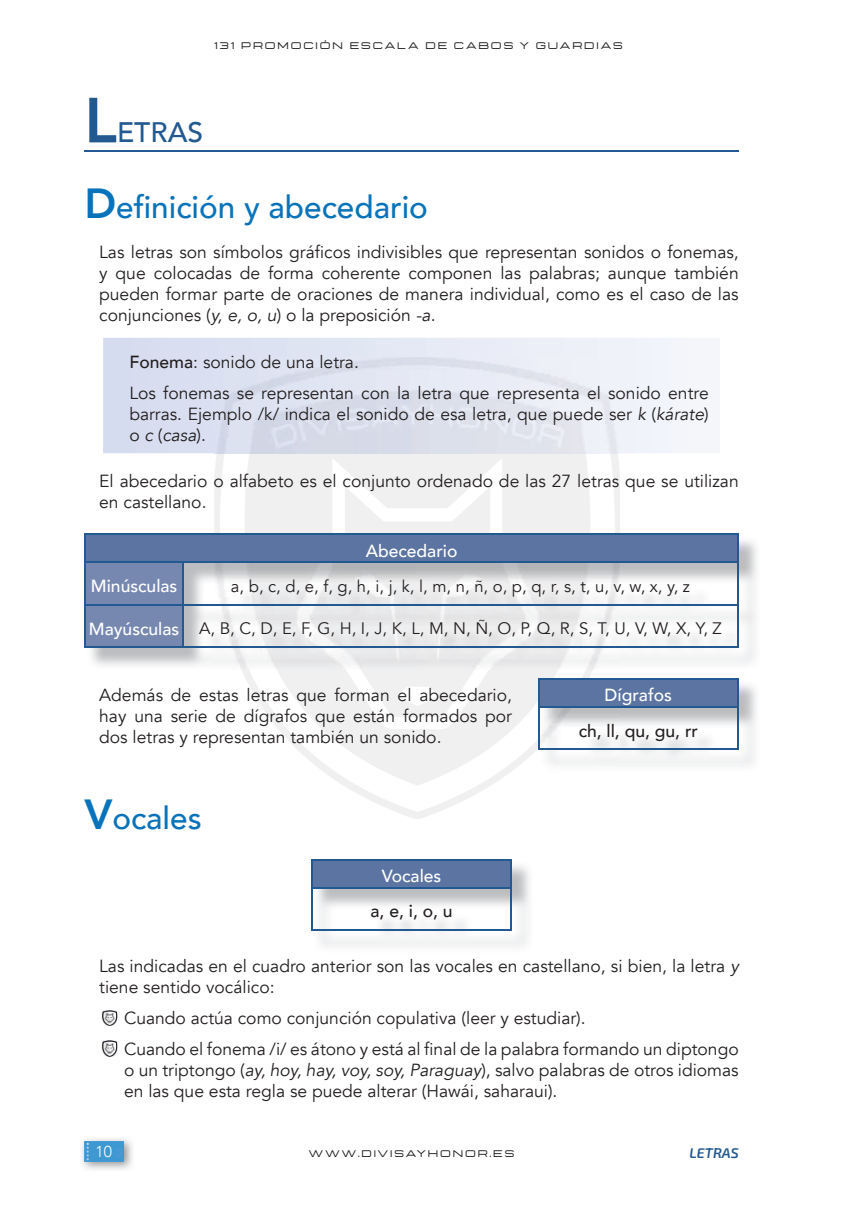
<style>
.page{position:relative;width:843px;height:1211px;background:#fff}
.page>*{position:absolute;margin:0;border:0;box-sizing:border-box;transform-origin:0 0}
.t1{font:800 63px "Avenir";color:#225990}
.t2{font:500 31.5px "Avenir";color:#0873bb}
.t3{font:500 28.18px "Avenir";color:#225990}
.t4{font:17.5px/21px "Avenir";color:#231f20}
.t5{font:500 17.5px "Avenir";color:#fff}
.t6{font:500 17.5px "Avenir";color:#231f20}
.t7{font:16.62px "Avenir";color:#231f20}
.t8{font:300 15.75px "Avenir";color:#fff}
.t9{font:italic 600 14px "Exo 2";color:#225990}
.t10{font:9.62px "Technovier";letter-spacing:.2em;color:#231f20}
.s1{font-weight:800;font-size:42px}
.s2{font-style:italic}
.s3{font-weight:500}
.s4{font-weight:500;font-size:17.5px;color:#fff}
</style>
<div class="page">
<img style="left:214px;top:453px;width:406px;height:366px">
<img style="left:81px;top:1138px;width:51px;height:32px">
<img style="left:84px;top:1141px;width:39px;height:21px">
<hr style="left:84px;top:150px;width:655px;height:2px;background:#225990">
<img style="left:214px;top:563px;width:406px;height:107px">
<div style="left:85px;top:534px;width:653px;height:28px;background:#5c74a2"></div>
<div style="left:86px;top:563px;width:96px;height:83px;background:#7788b0"></div>
<hr style="left:84px;top:533px;width:99px;height:2px;background:#225990">
<hr style="left:84px;top:535px;width:2px;height:26px;background:#225990">
<hr style="left:183px;top:533px;width:556px;height:2px;background:#225990">
<hr style="left:84px;top:561px;width:99px;height:2px;background:#225990">
<hr style="left:84px;top:563px;width:2px;height:41px;background:#225990">
<hr style="left:84px;top:604px;width:99px;height:2px;background:#225990">
<hr style="left:84px;top:606px;width:2px;height:40px;background:#225990">
<hr style="left:84px;top:646px;width:99px;height:2px;background:#225990">
<hr style="left:737px;top:535px;width:2px;height:26px;background:#225990">
<hr style="left:183px;top:561px;width:556px;height:2px;background:#225990">
<hr style="left:182px;top:563px;width:2px;height:41px;background:#225990">
<hr style="left:737px;top:563px;width:2px;height:41px;background:#225990">
<hr style="left:183px;top:604px;width:556px;height:2px;background:#225990">
<hr style="left:182px;top:606px;width:2px;height:40px;background:#225990">
<hr style="left:737px;top:606px;width:2px;height:40px;background:#225990">
<hr style="left:183px;top:646px;width:556px;height:2px;background:#225990">
<svg style="left:103px;top:338px;width:617px;height:115px"></svg>
<img style="left:541px;top:684px;width:215px;height:87px">
<div style="left:539px;top:679px;width:199px;height:28px;background:#5c74a2"></div>
<hr style="left:538px;top:678px;width:201px;height:2px;background:#225990">
<svg style="left:538px;top:680px;width:1px;height:26px"></svg>
<hr style="left:538px;top:706px;width:201px;height:1px;background:#225990">
<hr style="left:538px;top:707px;width:1px;height:41px;background:#225990">
<hr style="left:538px;top:748px;width:201px;height:2px;background:#225990">
<hr style="left:737px;top:680px;width:2px;height:26px;background:#225990">
<hr style="left:737px;top:707px;width:2px;height:41px;background:#225990">
<img style="left:314px;top:865px;width:216px;height:81px">
<div style="left:312px;top:860px;width:199px;height:27px;background:#5c74a2"></div>
<hr style="left:311px;top:859px;width:201px;height:1px;background:#225990">
<hr style="left:311px;top:860px;width:2px;height:27px;background:#225990">
<hr style="left:311px;top:887px;width:201px;height:1px;background:#225990">
<hr style="left:311px;top:888px;width:2px;height:41px;background:#225990">
<hr style="left:311px;top:929px;width:201px;height:2px;background:#225990">
<hr style="left:510px;top:860px;width:2px;height:27px;background:#225990">
<hr style="left:510px;top:888px;width:2px;height:41px;background:#225990">
<img style="left:102px;top:1010px;width:15px;height:15px">
<img style="left:102px;top:1041px;width:15px;height:15px">
<p class="t10" style="left:214px;top:40px;width:410px">131 PROMOCIÓN ESCALA DE CABOS Y GUARDIAS</p>
<h1 class="t1" style="left:84px;top:71px;width:34px">L</h1>
<h3 class="t3" style="left:117px;top:108px;width:88px">ETRAS</h3>
<h2 class="t2" style="left:84px;top:179px;width:345px"><span class="s1">D</span>efinición y abecedario</h2>
<p class="t4" style="left:99px;top:242px;width:641px;text-align:justify">Las letras son símbolos gráficos indivisibles que representan sonidos o fonemas, y que colocadas de forma coherente componen las palabras; aunque también pueden formar parte de oraciones de manera individual, como es el caso de las conjunciones (<span class="s2">y, e, o, u</span>) o la preposición <span class="s2">-a</span>.</p>
<p class="t4" style="left:129px;top:347px;width:581px;line-height:31px"><span class="s3">Fonema</span>: sonido de una letra.<br>Los fonemas se representan con la letra que representa el sonido entre</p>
<p class="t4" style="left:129px;top:404px;width:581px">barras. Ejemplo /k/ indica el sonido de esa letra, que puede ser <span class="s2">k</span> (<span class="s2">kárate</span>) o <span class="s2">c</span> (<span class="s2">casa</span>).</p>
<p class="t4" style="left:99px;top:471px;width:641px">El abecedario o alfabeto es el conjunto ordenado de las 27 letras que se utilizan en castellano.</p>
<p class="t5" style="left:366px;top:536px;width:93px">Abecedario</p>
<p class="t5" style="left:91px;top:571px;width:88px">Minúsculas</p>
<p class="t7" style="left:231px;top:576px;width:460px">a, b, c, d, e, f, g, h, i, j, k, l, m, n, ñ, o, p, q, r, s, t, u, v, w, x, y, z</p>
<p class="t7" style="left:89px;top:619px;width:634px"><span class="s4">Mayúsculas</span> A, B, C, D, E, F, G, H, I, J, K, L, M, N, Ñ, O, P, Q, R, S, T, U, V, W, X, Y, Z</p>
<p class="t4" style="left:99px;top:685px;width:414px;text-align:justify">Además de estas letras que forman el abecedario, hay una serie de dígrafos que están formados por dos letras y representan también un sonido.</p>
<p class="t5" style="left:604px;top:680px;width:69px">Dígrafos</p>
<p class="t6" style="left:579px;top:715px;width:121px">ch, ll, qu, gu, rr</p>
<h2 class="t2" style="left:84px;top:790px;width:119px"><span class="s1">V</span>ocales</h2>
<p class="t5" style="left:382px;top:861px;width:61px">Vocales</p>
<p class="t6" style="left:370px;top:896px;width:84px">a, e, i, o, u</p>
<p class="t4" style="left:99px;top:956px;width:641px">Las indicadas en el cuadro anterior son las vocales en castellano, si bien, la letra <span class="s2">y </span>tiene sentido vocálico:</p>
<p class="t4" style="left:124px;top:1003px;width:616px;line-height:31px">Cuando actúa como conjunción copulativa (leer y estudiar).<br>Cuando el fonema /i/ es átono y está al final de la palabra formando un diptongo</p>
<p class="t4" style="left:124px;top:1060px;width:616px">o un triptongo (<span class="s2">ay, hoy, hay, voy, soy, Paraguay</span>), salvo palabras de otros idiomas en las que esta regla se puede alterar (Hawái, saharaui).</p>
<p class="t8" style="left:96px;top:1142px;width:18px">10</p>
<p class="t10" style="left:309px;top:1148px;width:207px">WWW.DIVISAYHONOR.ES</p>
<p class="t9" style="left:689px;top:1143px;width:51px">LETRAS</p>
</div>
